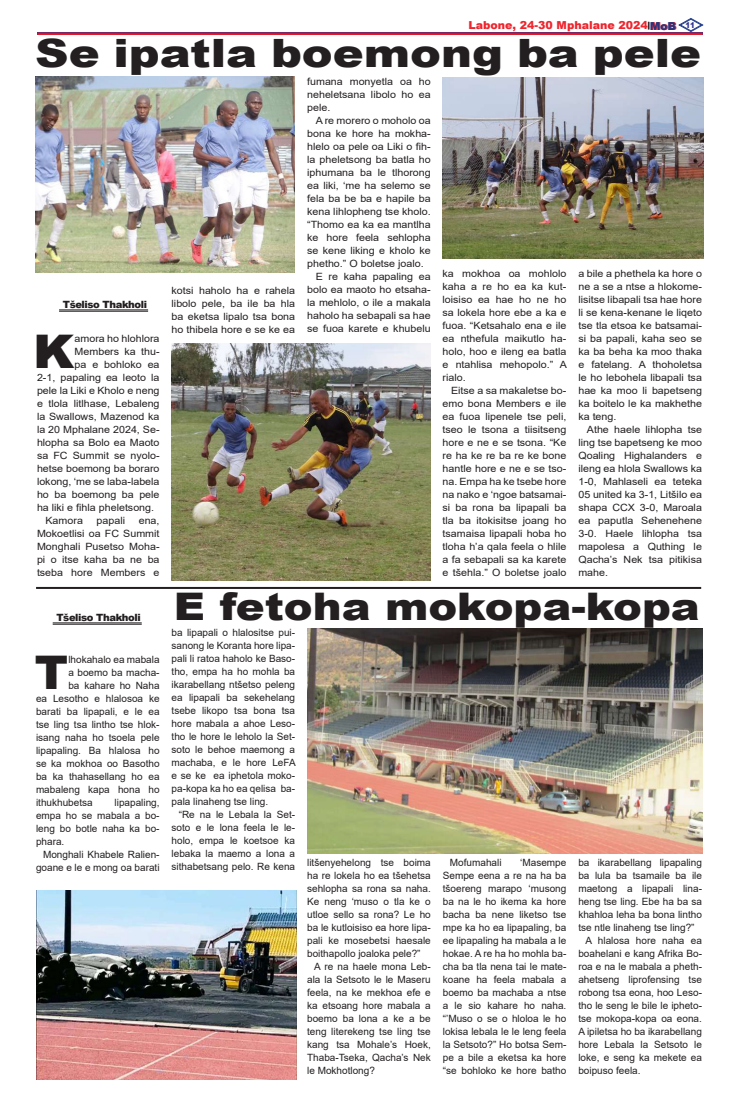
<style>
.page{position:relative;width:738px;height:1108px;background:#fff}
.page>*{position:absolute;margin:0;border:0;box-sizing:border-box;transform-origin:0 0}
.t1{font:900 46.3px "Arial";color:#231f20;scale:1.07 1}
.t2{font:900 46.3px "Arial";color:#231f20}
.t3{font:900 39px "Arial";color:#231f20;scale:1.19 1}
.t4{font:900 38px "Arial";color:#231f20;scale:1.14 1}
.t5{font:900 11px "Arial";color:#ee262e}
.t6{font:10px/13px "Arial";color:#231f20;text-align:justify}
.t7{font:10px/13px "Arial";color:#231f20;text-align:justify;scale:1.07 1}
.t8{font:900 10px "Arial";letter-spacing:-.04em;color:#231f20}
.s1{font-size:8px;color:#fff}
</style>
<div class="page">
<svg style="left:678px;top:18px;width:26px;height:14px"></svg>
<div style="left:680px;top:19px;width:21px;height:12px;border:1px solid #253f8e;border-radius:50%"></div>
<hr style="left:37px;top:32px;width:665px;height:3px;background:#2e3092">
<hr style="left:37px;top:33px;width:666px;height:1px;background:#ee1d23">
<hr style="left:37px;top:34px;width:666px;height:1px;background:#ee1d23">
<svg style="left:648px;top:22px;width:2px;height:7px"></svg>
<hr style="left:59px;top:309px;width:89px;height:1px;background:#231f20">
<hr style="left:59px;top:311px;width:89px;height:1px;background:#231f20">
<img style="left:36px;top:890px;width:260px;height:189px">
<hr style="left:36px;top:586px;width:665px;height:2px;background:#231f20">
<hr style="left:53px;top:622px;width:89px;height:1px;background:#231f20">
<hr style="left:53px;top:623px;width:89px;height:1px;background:#231f20">
<img style="left:443px;top:78px;width:261px;height:180px">
<img style="left:35px;top:77px;width:259px;height:196px">
<img style="left:307px;top:628px;width:395px;height:225px">
<img style="left:171px;top:343px;width:260px;height:237px">
<p class="t5" style="left:469px;top:17px;width:228px">Labone, 24-30 Mphalane 2024 MoB <span class="s1">11</span></p>
<h2 class="t3" style="left:35px;top:24px;width:561px">Se ipatla boemong ba pele</h2>
<p class="t8" style="left:63px;top:297px;width:86px">Tšeliso Thakholi</p>
<h1 class="t1" style="left:33px;top:318px;width:40px">K</h1>
<p class="t7" style="left:75px;top:332px;width:81px">amora ho hlohlora</p>
<p class="t7" style="left:75px;top:345px;width:81px">Members ka thu-</p>
<p class="t7" style="left:75px;top:358px;width:81px">pa e bohloko ea</p>
<p class="t7" style="left:37px;top:371px;width:116px">2-1, papaling ea leoto la</p>
<p class="t7" style="left:37px;top:384px;width:116px">pele la Liki e Kholo e neng</p>
<p class="t7" style="left:37px;top:397px;width:116px">e tlola litlhase, Lebaleng</p>
<p class="t7" style="left:37px;top:410px;width:116px">la Swallows, Mazenod ka</p>
<p class="t7" style="left:37px;top:423px;width:116px">la 20 Mphalane 2024, Se-</p>
<p class="t7" style="left:37px;top:436px;width:116px">hlopha sa Bolo ea Maoto</p>
<p class="t7" style="left:37px;top:449px;width:116px">sa FC Summit se nyolo-</p>
<p class="t7" style="left:37px;top:462px;width:116px">hetse boemong ba boraro</p>
<p class="t7" style="left:37px;top:475px;width:116px">lokong, ‘me se laba-labela</p>
<p class="t7" style="left:37px;top:488px;width:116px">ho ba boemong ba pele</p>
<p class="t7" style="left:37px;top:501px;width:111px">ha liki e fihla pheletsong.</p>
<p class="t7" style="left:46px;top:514px;width:37px">Kamora</p>
<p class="t7" style="left:97px;top:514px;width:28px">papali</p>
<p class="t7" style="left:37px;top:514px;width:116px;text-indent:102px">ena, Mokoetlisi oa FC Summit Monghali Pusetso Moha&shy;pi o itse kaha ba ne ba tseba hore Members e</p>
<p class="t8" style="left:56px;top:609px;width:86px">Tšeliso Thakholi</p>
<h1 class="t2" style="left:35px;top:638px;width:35px">T</h1>
<p class="t6" style="left:68px;top:652px;width:93px">lhokahalo ea mabala</p>
<p class="t6" style="left:68px;top:665px;width:93px">a boemo ba macha-</p>
<p class="t6" style="left:68px;top:678px;width:93px">ba kahare ho Naha</p>
<p class="t6" style="left:36px;top:691px;width:125px">ea Lesotho e hlalosoa ke</p>
<p class="t6" style="left:36px;top:704px;width:125px">barati ba lipapali, e le ea</p>
<p class="t6" style="left:36px;top:717px;width:125px">tse ling tsa lintho tse hlok-</p>
<p class="t6" style="left:36px;top:730px;width:125px">isang naha ho tsoela pele</p>
<p class="t6" style="left:36px;top:743px;width:125px">lipapaling. Ba hlalosa ho</p>
<p class="t6" style="left:36px;top:756px;width:125px">se ka mokhoa oo Basotho</p>
<p class="t6" style="left:36px;top:769px;width:125px">ba ka thahasellang ho ea</p>
<p class="t6" style="left:36px;top:782px;width:125px">mabaleng kapa hona ho</p>
<p class="t6" style="left:36px;top:795px;width:58px">ithukhubetsa</p>
<p class="t6" style="left:36px;top:795px;width:125px;text-indent:79px">lipapaling, empa ho se mabala a bo&shy;leng bo botle naha ka bo&shy;phara.</p>
<p class="t6" style="left:36px;top:847px;width:125px;text-align:right">Monghali Khabele Ralien&shy;goane e le e mong oa barati</p>
<p class="t7" style="left:172px;top:284px;width:117px">kotsi haholo ha e rahela libolo pele, ba ile ba hla ba eketsa lipalo tsa bona ho thibela hore e se ke ea</p>
<p class="t7" style="left:307px;top:75px;width:117px">fumana monyetla oa ho neheletsana libolo ho ea pele.</p>
<p class="t7" style="left:316px;top:114px;width:109px">A re morero o moholo oa</p>
<p class="t7" style="left:307px;top:127px;width:117px">bona ke hore ha mokha-</p>
<p class="t7" style="left:307px;top:140px;width:117px">hlelo oa pele oa Liki o fih-</p>
<p class="t7" style="left:307px;top:153px;width:117px">la pheletsong ba batla ho</p>
<p class="t7" style="left:307px;top:166px;width:117px">iphumana ba le tlhorong</p>
<p class="t7" style="left:307px;top:179px;width:117px">ea liki, ‘me ha selemo se</p>
<p class="t7" style="left:307px;top:192px;width:117px">fela ba be ba e hapile ba</p>
<p class="t7" style="left:307px;top:205px;width:117px">kena lihlopheng tse kholo.</p>
<p class="t7" style="left:307px;top:218px;width:117px">“Thomo ea ka ea mantlha</p>
<p class="t7" style="left:307px;top:231px;width:117px">ke hore feela sehlopha</p>
<p class="t7" style="left:307px;top:244px;width:117px">se kene liking e kholo ke</p>
<p class="t7" style="left:307px;top:257px;width:110px">phetho.” O boletse joalo.</p>
<p class="t7" style="left:316px;top:270px;width:109px">E re kaha papaling ea</p>
<p class="t7" style="left:307px;top:283px;width:117px">bolo ea maoto ho etsaha-</p>
<p class="t7" style="left:307px;top:296px;width:117px">la mehlolo, o ile a makala</p>
<p class="t7" style="left:307px;top:309px;width:117px">haholo ha sebapali sa hae</p>
<p class="t7" style="left:307px;top:322px;width:117px">se fuoa karete e khubelu</p>
<p class="t7" style="left:443px;top:266px;width:118px">ka mokhoa oa mohlolo kaha a re ho ea ka kut&shy;loisiso ea hae ho ne ho sa lokela hore ebe a ka e fuoa. “Ketsahalo ena e ile ea nthefula maikutlo ha&shy;holo, hoo e ileng ea batla e ntahlisa mehopolo.” A rialo.</p>
<p class="t7" style="left:443px;top:383px;width:117px;text-indent:9px">Eitse a sa makaletse bo&shy;emo bona Members e ile ea fuoa lipenele tse peli, tseo le tsona a tiisitseng hore e ne e se tsona. “Ke re ha ke re ba re ke bone hantle hore e ne e se tso&shy;na. Empa ha ke tsebe hore na nako e ‘ngoe batsamai&shy;si ba rona ba lipapali ba tla ba itokisitse joang ho tsamaisa lipapali hoba ho tloha h’a qala feela o hlile a fa sebapali sa ka karete e tšehla.” O boletse joalo</p>
<p class="t7" style="left:578px;top:266px;width:117px">a bile a phethela ka hore o ne a se a ntse a hlokome&shy;lisitse libapali tsa hae hore li se kena-kenane le liqeto tse tla etsoa ke batsamai&shy;si ba papali, kaha seo se ka ba beha ka moo thaka e fatelang. A thoholetsa le ho lebohela libapali tsa hae ka moo li bapetseng ka boitelo le ka makhethe ka teng.</p>
<p class="t7" style="left:578px;top:422px;width:117px;text-indent:9px">Athe haele lihlopha tse ling tse bapetseng ke moo Qoaling Highalanders e ileng ea hlola Swallows ka 1-0, Mahlaseli ea teteka 05 united ka 3-1, Litšilo ea shapa CCX 3-0, Maroala ea paputla Sehenehene 3-0. Haele lihlopha tsa mapolesa a Quthing le Qacha’s Nek tsa pitikisa mahe.</p>
<h3 class="t4" style="left:174px;top:578px;width:463px">E fetoha mokopa-kopa</h3>
<p class="t6" style="left:172px;top:625px;width:126px">ba lipapali o hlalositse pui&shy;sanong le Koranta hore lipa&shy;pali li ratoa haholo ke Baso&shy;tho, empa ha ho mohla ba ikarabellang ntšetso peleng ea lipapali ba sekehelang tsebe likopo tsa bona tsa hore mabala a ahoe Leso&shy;tho le hore le leholo la Set&shy;soto le behoe maemong a machaba, e le hore LeFA e se ke ea iphetola moko&shy;pa-kopa ka ho ea qelisa ba&shy;pala linaheng tse ling.</p>
<p class="t6" style="left:172px;top:807px;width:125px;text-indent:7px">“Re na le Lebala la Set&shy;soto e le lona feela le le&shy;holo, empa le koetsoe ka lebaka la maemo a lona a sithabetsang pelo. Re kena</p>
<p class="t6" style="left:443px;top:855px;width:125px;text-indent:77px">‘Masempe Sempe eena a re na ha ba tšoereng marapo ‘musong ba na le ho ikema ka hore bacha ba nene liketso tse mpe ka ho ea lipapaling, ba ee lipapaling ha mabala a le hokae. A re ha ho mohla ba&shy;cha ba tla nena tai le mate&shy;koane ha feela mabala a boemo ba machaba a ntse a le sio kahare ho naha. “’Muso o se o hloloa le ho lokisa lebala le le leng feela la Setsoto?” Ho botsa Sem&shy;pe a bile a eketsa ka hore “se bohloko ke hore batho</p>
<p class="t6" style="left:578px;top:855px;width:125px">ba ikarabellang lipapaling</p>
<p class="t6" style="left:450px;top:855px;width:53px">Mofumahali</p>
<p class="t6" style="left:307px;top:855px;width:125px">litšenyehelong tse boima ha re lokela ho ea tšehetsa sehlopha sa rona sa naha.<br>Ke neng ‘muso o tla ke o utloe sello sa rona? Le ho ba le kutloisiso ea hore lipa&shy;pali ke mosebetsi haesale boithapollo joaloka pele?”</p>
<p class="t6" style="left:307px;top:959px;width:125px;text-indent:7px">A re na haele mona Leb&shy;ala la Setsoto le le Maseru feela, na ke mekhoa efe e ka etsoang hore mabala a boemo ba lona a ke a be teng literekeng tse ling tse kang tsa Mohale’s Hoek, Thaba-Tseka, Qacha’s Nek le Mokhotlong?</p>
<p class="t6" style="left:578px;top:868px;width:125px">ba lula ba tsamaile ba ile</p>
<p class="t6" style="left:578px;top:881px;width:125px">maetong a lipapali lina-</p>
<p class="t6" style="left:578px;top:894px;width:125px">heng tse ling. Ebe ha ba sa</p>
<p class="t6" style="left:578px;top:907px;width:125px">khahloa leha ba bona lintho</p>
<p class="t6" style="left:578px;top:920px;width:118px">tse ntle linaheng tse ling?”</p>
<p class="t6" style="left:585px;top:933px;width:118px">A hlalosa hore naha ea</p>
<p class="t6" style="left:578px;top:946px;width:125px">boahelani e kang Afrika Bo-</p>
<p class="t6" style="left:578px;top:959px;width:125px">roa e na le mabala a pheth-</p>
<p class="t6" style="left:578px;top:972px;width:125px">ahetseng liprofensing tse</p>
<p class="t6" style="left:578px;top:985px;width:125px">robong tsa eona, hoo Leso-</p>
<p class="t6" style="left:578px;top:998px;width:125px">tho le seng le bile le ipheto-</p>
<p class="t6" style="left:578px;top:1011px;width:125px">tse mokopa-kopa oa eona.</p>
<p class="t6" style="left:578px;top:1024px;width:125px">A ipiletsa ho ba ikarabellang</p>
<p class="t6" style="left:578px;top:1037px;width:125px">hore Lebala la Setsoto le</p>
<p class="t6" style="left:578px;top:1050px;width:125px">loke, e seng ka mekete ea</p>
<p class="t6" style="left:578px;top:1063px;width:64px">boipuso feela.</p>
</div>
